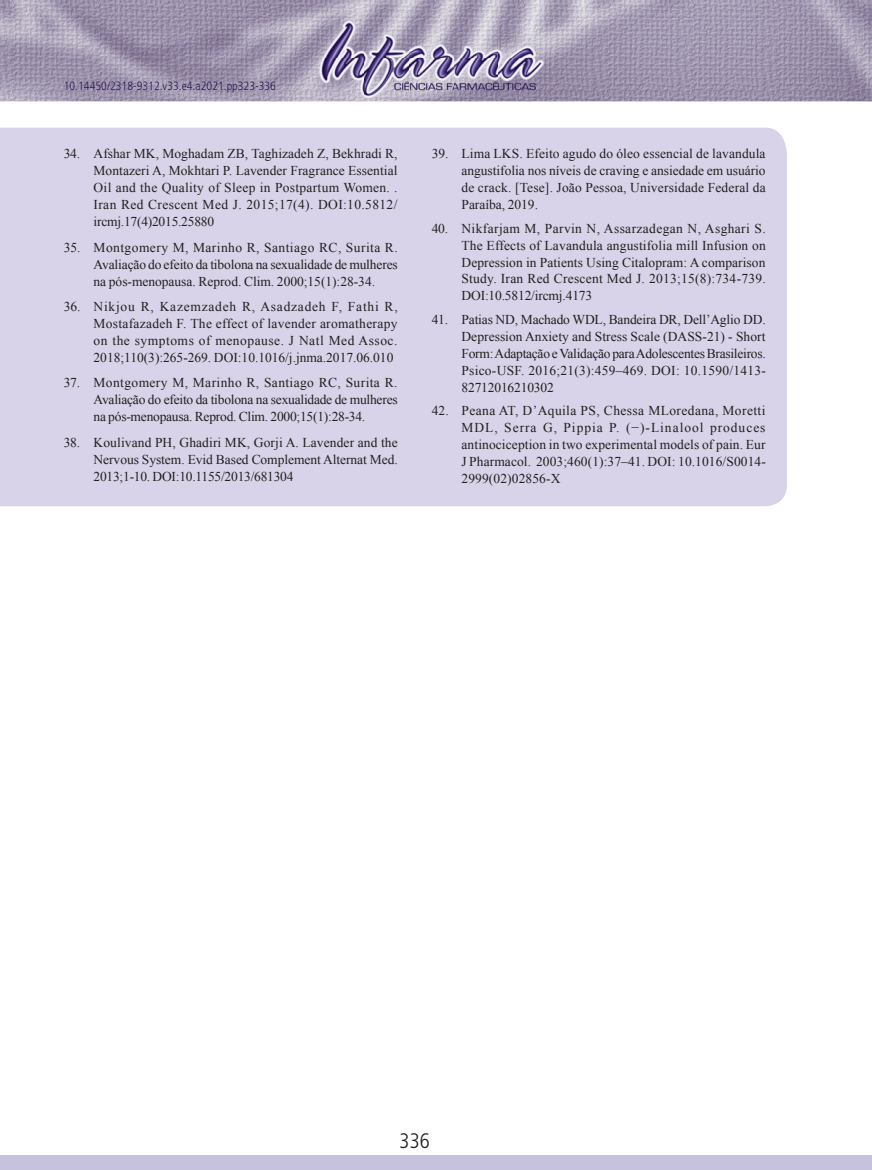
<style>
.page{position:relative;width:872px;height:1170px;background:#fff}
.page>*{position:absolute;margin:0;border:0;box-sizing:border-box;transform-origin:0 0}
.t1{font:300 condensed 21px "Frutiger LT Std";color:#231f20}
.t2{font:13.5px/17px "Times New Roman";color:#231f20;text-align:justify}
.t3{font:300 condensed 12px "Frutiger LT Std";color:#2a1656}
</style>
<div class="page">
<img style="left:0;top:0;width:872px;height:101px">
<div style="left:0;top:1155px;width:872px;height:14px;background:#c6c1dd"></div>
<img style="left:319px;top:20px;width:225px;height:77px">
<div style="left:0;top:128px;width:787px;height:378px;background:#d8d3e8"></div>
<p class="t3" style="left:64px;top:79px;width:214px">10.14450/2318-9312.v33.e4.a2021.pp323-336</p>
<p class="t2" style="left:94px;top:145px;width:305px;text-indent:-30px">34. Afshar MK, Moghadam ZB, Taghizadeh Z, Bekhradi R, Montazeri A, Mokhtari P. Lavender Fragrance Essential Oil and the Quality of Sleep in Postpartum Women. .<br>Iran Red Crescent Med J. 2015;17(4). DOI:10.5812/ ircmj.17(4)2015.25880</p>
<p class="t2" style="left:94px;top:238px;width:306px;text-indent:-30px">35. Montgomery M, Marinho R, Santiago RC, Surita R.<br>Avaliação do efeito da tibolona na sexualidade de mulheres na pós-menopausa. Reprod. Clim. 2000;15(1):28-34.</p>
<p class="t2" style="left:94px;top:297px;width:306px;text-indent:-30px">36. Nikjou R, Kazemzadeh R, Asadzadeh F, Fathi R, Mostafazadeh F. The effect of lavender aromatherapy on the symptoms of menopause. J Natl Med Assoc.<br>2018;110(3):265-269. DOI:10.1016/j.jnma.2017.06.010</p>
<p class="t2" style="left:94px;top:374px;width:305px;text-indent:-30px">37. Montgomery M, Marinho R, Santiago RC, Surita R.<br>Avaliação do efeito da tibolona na sexualidade de mulheres na pós-menopausa. Reprod. Clim. 2000;15(1):28-34.</p>
<p class="t2" style="left:94px;top:433px;width:306px;text-indent:-30px">38. Koulivand PH, Ghadiri MK, Gorji A. Lavender and the Nervous System. Evid Based Complement Alternat Med.<br>2013;1-10. DOI:10.1155/2013/681304</p>
<p class="t2" style="left:461px;top:145px;width:306px;text-indent:-30px">39. Lima LKS. Efeito agudo do óleo essencial de lavandula angustifolia nos níveis de craving e ansiedade em usuário de crack. [Tese]. João Pessoa, Universidade Federal da Paraíba, 2019.</p>
<p class="t2" style="left:461px;top:219px;width:306px;text-indent:-30px">40. Nikfarjam M, Parvin N, Assarzadegan N, Asghari S.<br>The Effects of Lavandula angustifolia mill Infusion on Depression in Patients Using Citalopram: A comparison Study. Iran Red Crescent Med J. 2013;15(8):734-739.<br>DOI:10.5812/ircmj.4173</p>
<p class="t2" style="left:461px;top:310px;width:306px;text-indent:-30px">41. Patias ND, Machado WDL, Bandeira DR, Dell’Aglio DD.<br>Depression Anxiety and Stress Scale (DASS-21) - Short Form: Adaptação e Validação para Adolescentes Brasileiros.<br>Psico-USF. 2016;21(3):459–469. DOI: 10.1590/1413- 82712016210302</p>
<p class="t2" style="left:461px;top:401px;width:306px;text-indent:-30px">42. Peana AT, D’Aquila PS, Chessa MLoredana, Moretti MDL, Serra G, Pippia P. (−)-Linalool produces antinociception in two experimental models of pain. Eur J Pharmacol. 2003;460(1):37–41. DOI: 10.1016/S0014- 2999(02)02856-X</p>
<h1 class="t1" style="left:399px;top:1128px;width:32px">336</h1>
</div>
